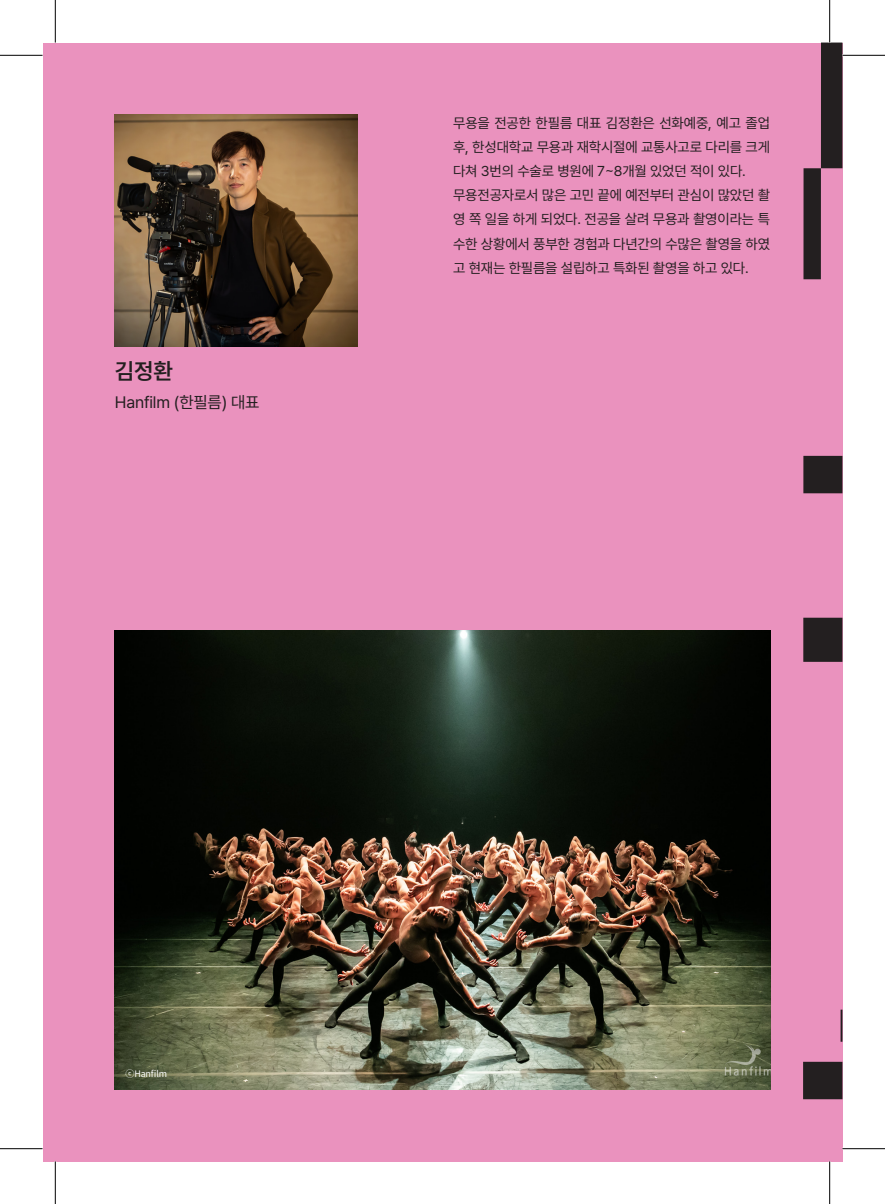
<style>
.page{position:relative;width:885px;height:1204px;background:#fff}
.page>*{position:absolute;margin:0;border:0;box-sizing:border-box;transform-origin:0 0}
.t1{font:600 22.5px "Pretendard";color:#231f20}
.t2{font:16.5px "Pretendard";letter-spacing:-.01em;color:#231f20}
.t3{font:14.25px/24px "Pretendard";letter-spacing:-.01em;color:#231f20;text-align:justify}
.t4{font:9px "Noto Sans CJ Kkr";letter-spacing:-.02em;color:#fff}
</style>
<div class="page">
<div style="left:43px;top:43px;width:799px;height:1118px;background:#ea92be"></div>
<img style="left:115px;top:115px;width:243px;height:231px">
<div style="left:820px;top:43px;width:22px;height:125px;background:#231f20"></div>
<div style="left:803px;top:456px;width:39px;height:37px;background:#231f20"></div>
<div style="left:803px;top:1061px;width:39px;height:38px;background:#231f20"></div>
<div style="left:803px;top:168px;width:17px;height:111px;background:#231f20"></div>
<div style="left:803px;top:617px;width:39px;height:44px;background:#231f20"></div>
<hr style="left:840px;top:1009px;width:2px;height:32px;background:#231f20">
<img style="left:115px;top:630px;width:655px;height:459px">
<hr style="left:0;top:55px;width:43px;height:1px;background:#000">
<hr style="left:842px;top:55px;width:42px;height:1px;background:#000">
<hr style="left:0;top:1148px;width:43px;height:1px;background:#000">
<hr style="left:842px;top:1148px;width:42px;height:1px;background:#000">
<hr style="left:55px;top:0;width:1px;height:43px;background:#000">
<hr style="left:55px;top:1161px;width:1px;height:42px;background:#000">
<hr style="left:829px;top:0;width:1px;height:43px;background:#000">
<hr style="left:829px;top:1161px;width:1px;height:42px;background:#000">
<p class="t1" style="left:115px;top:354px;width:59px">김정환</p>
<p class="t2" style="left:115px;top:390px;width:146px">Hanfilm (한필름) 대표</p>
<p class="t3" style="left:453px;top:111px;width:318px">무용을 전공한 한필름 대표 김정환은 선화예중, 예고 졸업 후, 한성대학교 무용과 재학시절에 교통사고로 다리를 크게 다쳐 3번의 수술로 병원에 7~8개월 있었던 적이 있다.</p>
<p class="t3" style="left:453px;top:183px;width:318px">무용전공자로서 많은 고민 끝에 예전부터 관심이 많았던 촬 영 쪽 일을 하게 되었다. 전공을 살려 무용과 촬영이라는 특 수한 상황에서 풍부한 경험과 다년간의 수많은 촬영을 하였 고 현재는 한필름을 설립하고 특화된 촬영을 하고 있다.</p>
<p class="t4" style="left:125px;top:1068px;width:43px">ⓒHanfilm</p>
</div>
